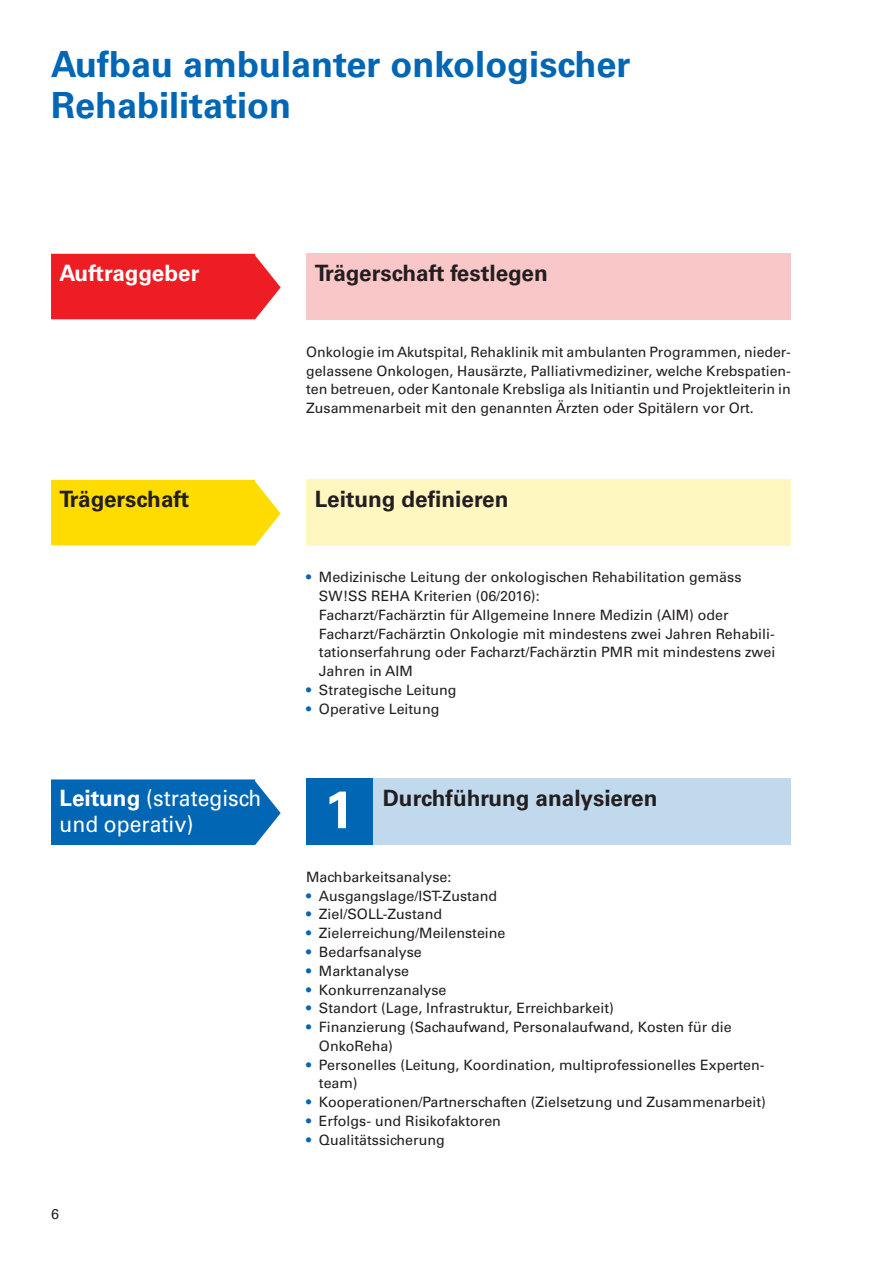
<style>
.page{position:relative;width:893px;height:1263px;background:#fff}
.page>*{position:absolute;margin:0;border:0;box-sizing:border-box;transform-origin:0 0}
.t1{font:700 52.5px "Univers LT Std";color:#fff}
.t2{font:700 36px/40.5px "Univers LT Std";color:#0166b3}
.t3{font:700 22.5px "Univers LT Std";color:#231f20}
.t4{font:22.5px "Univers LT Std";color:#fff;scale:.94 1}
.t5{font:700 22.5px "Univers LT Std";color:#fff}
.t6{font:14.25px/18.8px "Univers LT Std";color:#231f20}
.s1{color:#0166b3}
.s2{font-weight:700}
</style>
<div class="page">
<div style="left:51px;top:480px;width:230px;height:65px;background:#ffdc01"></div>
<div style="left:51px;top:254px;width:230px;height:65px;background:#ee1d23"></div>
<div style="left:306px;top:253px;width:485px;height:66px;background:#fac7c8"></div>
<div style="left:306px;top:479px;width:485px;height:66px;background:#fff6c0"></div>
<svg style="left:51px;top:779px;width:230px;height:66px;background:#116fb7"></svg>
<div style="left:306px;top:779px;width:485px;height:66px;background:#c0d9ec"></div>
<div style="left:306px;top:779px;width:66px;height:66px;background:#0166b3"></div>
<h2 class="t2" style="left:51px;top:44px;width:581px">Aufbau ambulanter onkologischer<br>Rehabilitation</h2>
<h3 class="t5" style="left:60px;top:260px;width:141px">Auftraggeber</h3>
<h3 class="t3" style="left:315px;top:260px;width:235px">Trägerschaft festlegen</h3>
<p class="t6" style="left:306px;top:342px;width:486px;text-align:justify">Onkologie im Akutspital, Rehaklinik mit ambulanten Programmen, nieder&shy;gelassene Onkologen, Hausärzte, Palliativmediziner, welche Krebspatien&shy;ten betreuen, oder Kantonale Krebsliga als Initiantin und Projektleiterin in Zusammenarbeit mit den genannten Ärzten oder Spitälern vor Ort.</p>
<h3 class="t3" style="left:60px;top:486px;width:131px">Trägerschaft</h3>
<h3 class="t3" style="left:315px;top:486px;width:195px">Leitung definieren</h3>
<p class="t6" style="left:319px;top:568px;width:458px;text-indent:-13px"><span class="s1">•</span> Medizinische Leitung der onkologischen Rehabilitation gemäss SW!SS REHA Kriterien (06/2016):<br>Facharzt/Fachärztin für Allgemeine Innere Medizin (AIM) oder Facharzt/Fachärztin Onkologie mit mindestens zwei Jahren Rehabili&shy;tationserfahrung oder Facharzt/Fachärztin PMR mit mindestens zwei Jahren in AIM</p>
<p class="t6" style="left:306px;top:680px;width:152px"><span class="s1">•</span> Strategische Leitung</p>
<p class="t6" style="left:306px;top:699px;width:135px"><span class="s1">•</span> Operative Leitung</p>
<h3 class="t4" style="left:60px;top:785px;width:216px"><span class="s2">Leitung</span> (strategisch</h3>
<h3 class="t3" style="left:383px;top:785px;width:276px">Durchführung analysieren</h3>
<h3 class="t4" style="left:60px;top:811px;width:144px">und operativ)</h3>
<h1 class="t1" style="left:324px;top:779px;width:31px">1</h1>
<p class="t6" style="left:51px;top:1205px;width:9px">6</p>
<p class="t6" style="left:306px;top:868px;width:147px">Machbarkeitsanalyse:</p>
<p class="t6" style="left:306px;top:886px;width:193px"><span class="s1">•</span> Ausgangslage/IST-Zustand</p>
<p class="t6" style="left:306px;top:905px;width:138px"><span class="s1">•</span> Ziel/SOLL-Zustand</p>
<p class="t6" style="left:306px;top:924px;width:201px"><span class="s1">•</span> Zielerreichung/Meilensteine</p>
<p class="t6" style="left:306px;top:943px;width:117px"><span class="s1">•</span> Bedarfsanalyse</p>
<p class="t6" style="left:306px;top:961px;width:105px"><span class="s1">•</span> Marktanalyse</p>
<p class="t6" style="left:306px;top:980px;width:142px"><span class="s1">•</span> Konkurrenzanalyse</p>
<p class="t6" style="left:306px;top:999px;width:309px"><span class="s1">•</span> Standort (Lage, Infrastruktur, Erreichbarkeit)</p>
<p class="t6" style="left:319px;top:1018px;width:414px;text-indent:-13px"><span class="s1">•</span> Finanzierung (Sachaufwand, Personalaufwand, Kosten für die<br>OnkoReha)</p>
<p class="t6" style="left:319px;top:1055px;width:447px;text-indent:-13px"><span class="s1">•</span> Personelles (Leitung, Koordination, multiprofessionelles Experten&shy;team)</p>
<p class="t6" style="left:306px;top:1093px;width:461px"><span class="s1">•</span> Kooperationen/Partnerschaften (Zielsetzung und Zusammenarbeit)</p>
<p class="t6" style="left:306px;top:1111px;width:196px"><span class="s1">•</span> Erfolgs- und Risikofaktoren</p>
<p class="t6" style="left:306px;top:1130px;width:140px"><span class="s1">•</span> Qualitätssicherung</p>
</div>
